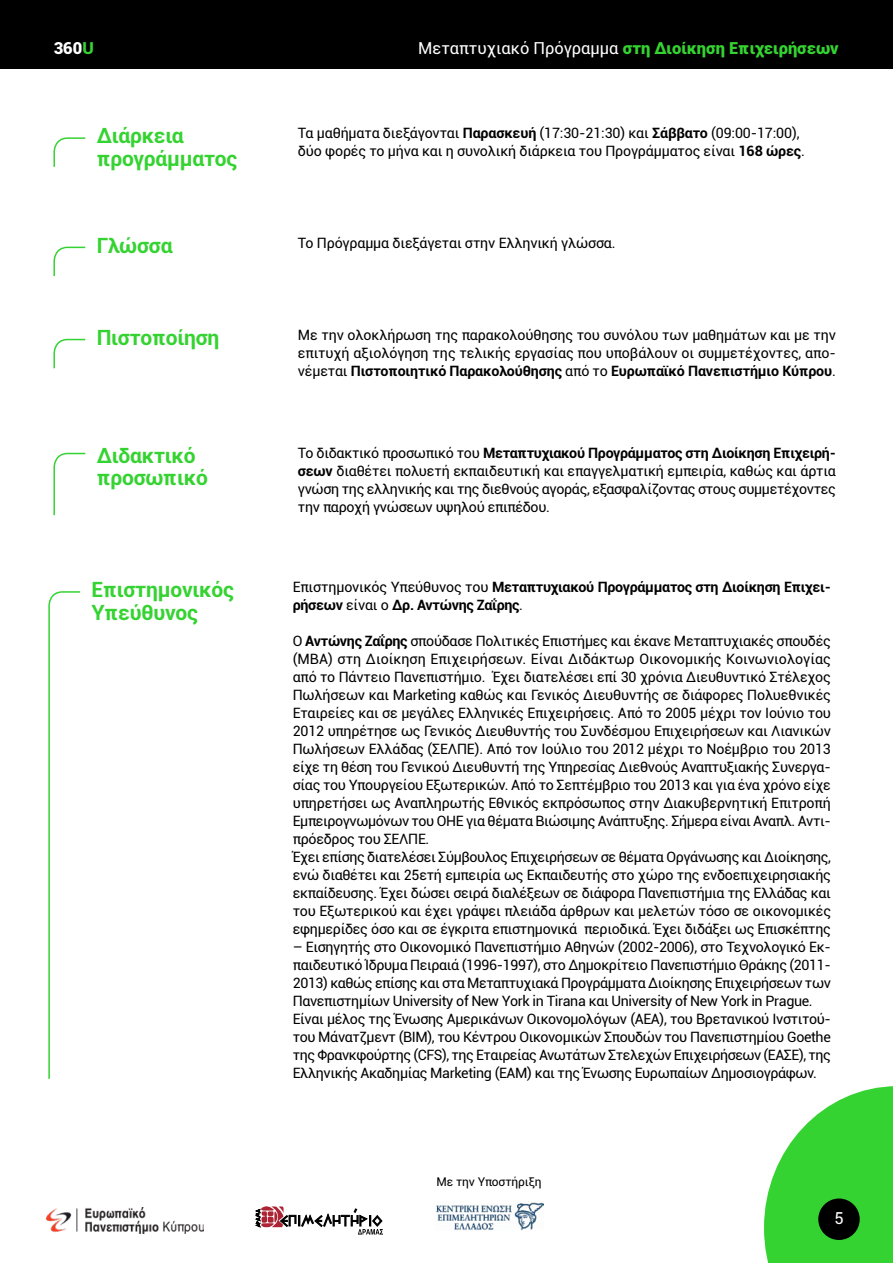
<style>
.page{position:relative;width:893px;height:1263px;background:#fff}
.page>*{position:absolute;margin:0;border:0;box-sizing:border-box;transform-origin:0 0}
.t1{font:700 21px/22.5px "Roboto";letter-spacing:-.01em;color:#35d331}
.t2{font:900 16.5px "Roboto";color:#35d331}
.t3{font:900 16.5px "Roboto";color:#fff}
.t4{font:16.5px "Roboto";color:#fff}
.t5{font:14.25px/18px "Roboto";letter-spacing:-.02em;color:#000}
.t6{font:700 14.25px/18px "Roboto";letter-spacing:-.02em;color:#000}
.t7{font:12px "Roboto";letter-spacing:-.01em;color:#000}
.s1{color:#35d331}
.s2{font-weight:400;color:#fff}
.s3{font-weight:700}
.s4{font-weight:400}
</style>
<div class="page">
<svg style="left:764px;top:1086px;width:129px;height:177px"></svg>
<div style="left:818px;top:1198px;width:42px;height:42px;background:#000;border-radius:50%"></div>
<svg style="left:53px;top:137px;width:33px;height:30px"></svg>
<svg style="left:53px;top:246px;width:33px;height:31px"></svg>
<svg style="left:53px;top:338px;width:33px;height:31px"></svg>
<svg style="left:53px;top:452px;width:33px;height:64px"></svg>
<svg style="left:48px;top:591px;width:33px;height:488px"></svg>
<div style="left:0;top:0;width:893px;height:68px;background:#000"></div>
<img style="left:47px;top:1208px;width:157px;height:25px">
<img style="left:436px;top:1202px;width:108px;height:28px">
<svg style="left:256px;top:1206px;width:127px;height:28px"></svg>
<p class="t3" style="left:54px;top:36px;width:42px">360<span class="s1">U</span></p>
<p class="t2" style="left:418px;top:36px;width:422px"><span class="s2">Μεταπτυχιακό Πρόγραμμα</span> στη Διοίκηση Επιχειρήσεων</p>
<h1 class="t1" style="left:97px;top:124px;width:142px">Διάρκεια προγράμματος</h1>
<p class="t5" style="left:298px;top:124px;width:509px">Τα μαθήματα διεξάγονται <span class="s3">Παρασκευή</span> (17:30-21:30) και <span class="s3">Σάββατο</span> (09:00-17:00), δύο φορές το μήνα και η συνολική διάρκεια του Προγράμματος είναι <span class="s3">168 ώρες</span>.</p>
<h1 class="t1" style="left:97px;top:233px;width:77px">Γλώσσα</h1>
<p class="t5" style="left:298px;top:233px;width:319px">Το Πρόγραμμα διεξάγεται στην Ελληνική γλώσσα.</p>
<h1 class="t1" style="left:97px;top:325px;width:124px">Πιστοποίηση</h1>
<p class="t5" style="left:298px;top:325px;width:540px;text-align:justify">Με την ολοκλήρωση της παρακολούθησης του συνόλου των μαθημάτων και με την επιτυχή αξιολόγηση της τελικής εργασίας που υποβάλουν οι συμμετέχοντες, απο&shy;νέμεται <span class="s3">Πιστοποιητικό Παρακολούθησης</span> από το <span class="s3">Ευρωπαϊκό Πανεπιστήμιο Κύπρου</span>.</p>
<h1 class="t1" style="left:97px;top:443px;width:113px">Διδακτικό προσωπικό</h1>
<p class="t5" style="left:298px;top:443px;width:540px;text-align:justify">Το διδακτικό προσωπικό του <span class="s3">Μεταπτυχιακού Προγράμματος στη Διοίκηση Επιχειρή&shy;σεων</span> διαθέτει πολυετή εκπαιδευτική και επαγγελματική εμπειρία, καθώς και άρτια γνώση της ελληνικής και της διεθνούς αγοράς, εξασφαλίζοντας στους συμμετέχοντες την παροχή γνώσεων υψηλού επιπέδου.</p>
<h1 class="t1" style="left:92px;top:578px;width:144px">Επιστημονικός<br>Υπεύθυνος</h1>
<p class="t6" style="left:293px;top:578px;width:540px"><span class="s4">Επιστημονικός Υπεύθυνος του</span> Μεταπτυχιακού Προγράμματος στη Διοίκηση Επιχει&shy;ρήσεων <span class="s4">είναι ο</span> Δρ. Αντώνης Ζαΐρης<span class="s4">.</span></p>
<p class="t5" style="left:293px;top:632px;width:540px">Ο <span class="s3">Αντώνης Ζαΐρης</span> σπούδασε Πολιτικές Επιστήμες και έκανε Μεταπτυχιακές σπουδές (ΜΒΑ) στη Διοίκηση Επιχειρήσεων. Είναι Διδάκτωρ Οικονομικής Κοινωνιολογίας από το Πάντειο Πανεπιστήμιο. Έχει διατελέσει επί 30 χρόνια Διευθυντικό Στέλεχος Πωλήσεων και Μarketing καθώς και Γενικός Διευθυντής σε διάφορες Πολυεθνικές Εταιρείες και σε μεγάλες Ελληνικές Επιχειρήσεις. Από το 2005 μέχρι τον Ιούνιο του 2012 υπηρέτησε ως Γενικός Διευθυντής του Συνδέσμου Επιχειρήσεων και Λιανικών Πωλήσεων Ελλάδας (ΣΕΛΠΕ). Από τον Ιούλιο του 2012 μέχρι το Νοέμβριο του 2013 είχε τη θέση του Γενικού Διευθυντή της Υπηρεσίας Διεθνούς Αναπτυξιακής Συνεργα&shy;σίας του Υπουργείου Εξωτερικών. Από το Σεπτέμβριο του 2013 και για ένα χρόνο είχε υπηρετήσει ως Αναπληρωτής Εθνικός εκπρόσωπος στην Διακυβερνητική Επιτροπή Εμπειρογνωμόνων του ΟΗΕ για θέματα Βιώσιμης Ανάπτυξης. Σήμερα είναι Αναπλ. Αντι&shy;πρόεδρος του ΣΕΛΠΕ.<br>Έχει επίσης διατελέσει Σύμβουλος Επιχειρήσεων σε θέματα Οργάνωσης και Διοίκησης, ενώ διαθέτει και 25ετή εμπειρία ως Εκπαιδευτής στο χώρο της ενδοεπιχειρησιακής εκπαίδευσης. Έχει δώσει σειρά διαλέξεων σε διάφορα Πανεπιστήμια της Ελλάδας και του Εξωτερικού και έχει γράψει πλειάδα άρθρων και μελετών τόσο σε οικονομικές εφημερίδες όσο και σε έγκριτα επιστημονικά περιοδικά. Έχει διδάξει ως Επισκέπτης</p>
<p class="t5" style="left:293px;top:938px;width:540px">– Εισηγητής στο Οικονομικό Πανεπιστήμιο Αθηνών (2002-2006), στο Τεχνολογικό Εκ&shy;παιδευτικό Ίδρυμα Πειραιά (1996-1997), στο Δημοκρίτειο Πανεπιστήμιο Θράκης (2011- 2013) καθώς επίσης και στα Μεταπτυχιακά Προγράμματα Διοίκησης Επιχειρήσεων των Πανεπιστημίων University of New York in Tirana και University of New York in Prague.<br>Είναι μέλος της Ένωσης Αμερικάνων Οικονομολόγων (ΑΕΑ), του Βρετανικού Ινστιτού&shy;του Μάνατζμεντ (BIM), του Κέντρου Οικονομικών Σπουδών του Πανεπιστημίου Goethe της Φρανκφούρτης (CFS), της Εταιρείας Ανωτάτων Στελεχών Επιχειρήσεων (ΕΑΣΕ), της Ελληνικής Ακαδημίας Marketing (ΕΑΜ) και της Ένωσης Ευρωπαίων Δημοσιογράφων.</p>
<p class="t7" style="left:437px;top:1173px;width:106px">Με την Υποστήριξη</p>
<p class="t4" style="left:834px;top:1207px;width:11px">5</p>
</div>
